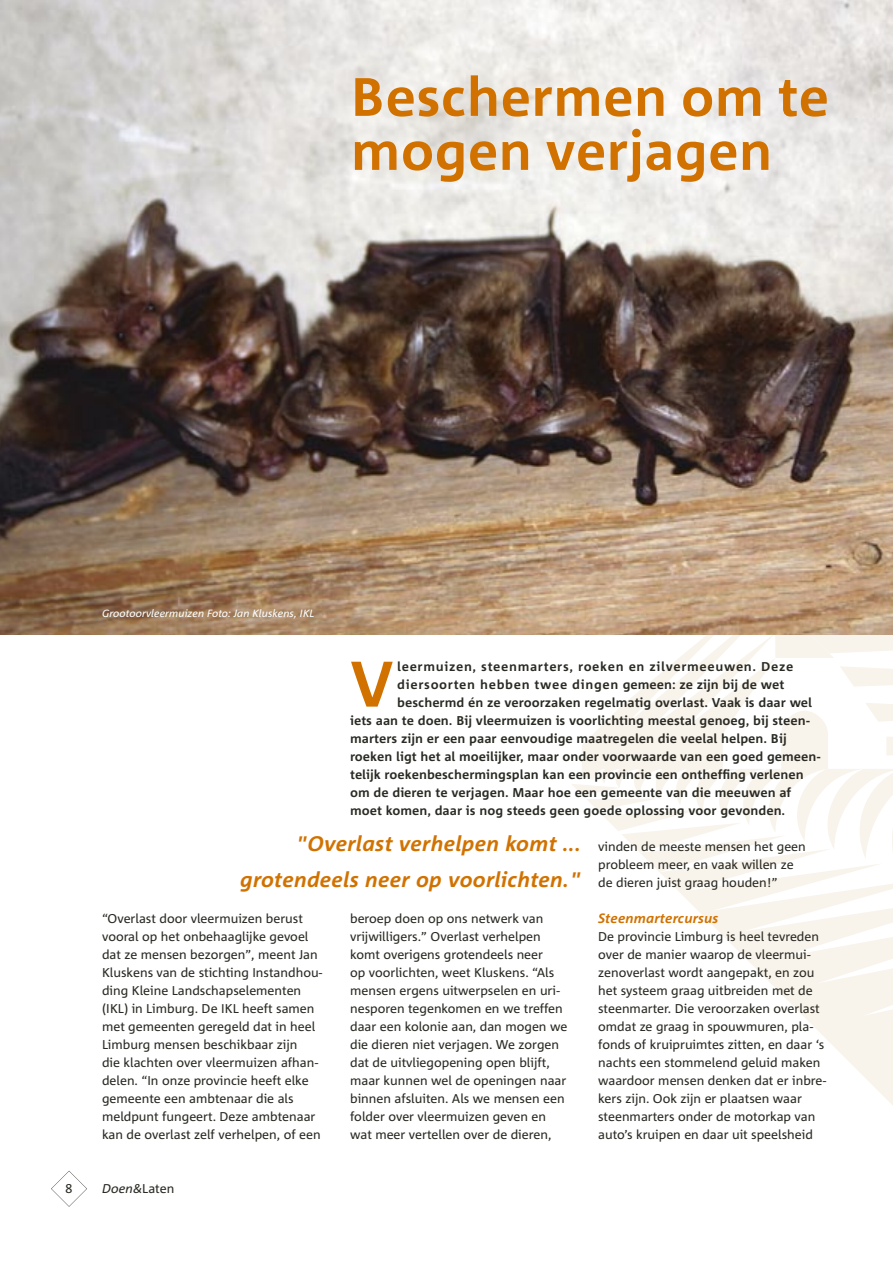
<style>
.page{position:relative;width:893px;height:1263px;background:#fff}
.page>*{position:absolute;margin:0;border:0;box-sizing:border-box;transform-origin:0 0}
.t1{font:64.35px "Agrofont Vet";color:#d17200}
.t2{font:54px/54px "Agrofont Vet";color:#d17200}
.t3{font:21px/36px "Agrofont Vet Cursief";color:#d17200;text-align:right}
.t4{font:13.5px "Agrofont Vet Cursief";color:#d17200}
.t5{font:12.75px/18px "Agrofont Normaal";color:#2b2b25}
.t6{font:12.75px "Agrofont Vet";color:#2b2b25}
.t7{font:12.75px "Agrofont Vet";letter-spacing:.05em;color:#2b2b25}
.t8{font:12.75px "Agrofont Normaal Cursief";color:#2b2b25}
.t9{font:10.5px "Agrofont Normaal Cursief";color:#fff}
.s1{font-family:"Agrofont Normaal"}
</style>
<div class="page">
<svg style="left:660px;top:872px;width:233px;height:233px"></svg>
<svg style="left:572px;top:635px;width:321px;height:237px"></svg>
<img style="left:0;top:0;width:893px;height:635px">
<svg style="left:51px;top:1171px;width:36px;height:36px"></svg>
<h2 class="t2" style="left:351px;top:72px;width:480px">Beschermen om te mogen verjagen</h2>
<p class="t9" style="left:102px;top:607px;width:214px">Grootoorvleermuizen Foto: Jan Kluskens, IKL</p>
<h1 class="t1" style="left:350px;top:649px;width:45px">V</h1>
<p class="t7" style="left:397px;top:659px;width:398px">leermuizen, steenmarters, roeken en zilvermeeuwen. Deze</p>
<p class="t7" style="left:397px;top:677px;width:389px">diersoorten hebben twee dingen gemeen: ze zijn bij de wet</p>
<p class="t6" style="left:397px;top:695px;width:416px">beschermd én ze veroorzaken regelmatig overlast. Vaak is daar wel</p>
<p class="t6" style="left:350px;top:713px;width:461px">iets aan te doen. Bij vleermuizen is voorlichting meestal genoeg, bij steen-</p>
<p class="t6" style="left:350px;top:731px;width:438px">marters zijn er een paar eenvoudige maatregelen die veelal helpen. Bij</p>
<p class="t6" style="left:350px;top:749px;width:472px">roeken ligt het al moeilijker, maar onder voorwaarde van een goed gemeen-</p>
<p class="t6" style="left:350px;top:767px;width:455px">telijk roekenbeschermingsplan kan een provincie een ontheffing verlenen</p>
<p class="t6" style="left:350px;top:785px;width:443px">om de dieren te verjagen. Maar hoe een gemeente van die meeuwen af</p>
<p class="t6" style="left:350px;top:803px;width:437px">moet komen, daar is nog steeds geen goede oplossing voor gevonden.</p>
<h3 class="t3" style="left:240px;top:826px;width:342px">"Overlast verhelpen komt ... grotendeels neer op voorlichten."</h3>
<p class="t5" style="left:102px;top:909px;width:222px">“Overlast door vleermuizen berust vooral op het onbehaaglijke gevoel dat ze mensen bezorgen”, meent Jan Kluskens van de stichting Instandhou&shy;ding Kleine Landschapselementen (IKL) in Limburg. De IKL heeft samen met gemeenten geregeld dat in heel Limburg mensen beschikbaar zijn<br>die klachten over vleermuizen afhan&shy;delen. “In onze provincie heeft elke gemeente een ambtenaar die als meldpunt fungeert. Deze ambtenaar kan de overlast zelf verhelpen, of een</p>
<p class="t5" style="left:350px;top:909px;width:219px">beroep doen op ons netwerk van vrijwilligers.” Overlast verhelpen komt overigens grotendeels neer<br>op voorlichten, weet Kluskens. “Als mensen ergens uitwerpselen en uri&shy;nesporen tegenkomen en we treffen daar een kolonie aan, dan mogen we die dieren niet verjagen. We zorgen dat de uitvliegopening open blijft, maar kunnen wel de openingen naar binnen afsluiten. Als we mensen een folder over vleermuizen geven en wat meer vertellen over de dieren,</p>
<p class="t5" style="left:66px;top:1179px;width:8px">8</p>
<p class="t8" style="left:102px;top:1181px;width:74px">Doen&amp;<span class="s1">Laten</span></p>
<p class="t5" style="left:598px;top:837px;width:209px">vinden de meeste mensen het geen probleem meer, en vaak willen ze de dieren juist graag houden!”</p>
<p class="t4" style="left:598px;top:911px;width:122px">Steenmartercursus</p>
<p class="t5" style="left:598px;top:927px;width:230px">De provincie Limburg is heel tevreden over de manier waarop de vleermui&shy;zenoverlast wordt aangepakt, en zou het systeem graag uitbreiden met de steenmarter. Die veroorzaken overlast omdat ze graag in spouwmuren, pla&shy;fonds of kruipruimtes zitten, en daar ‘s nachts een stommelend geluid maken waardoor mensen denken dat er inbre&shy;kers zijn. Ook zijn er plaatsen waar steenmarters onder de motorkap van auto’s kruipen en daar uit speelsheid</p>
</div>
